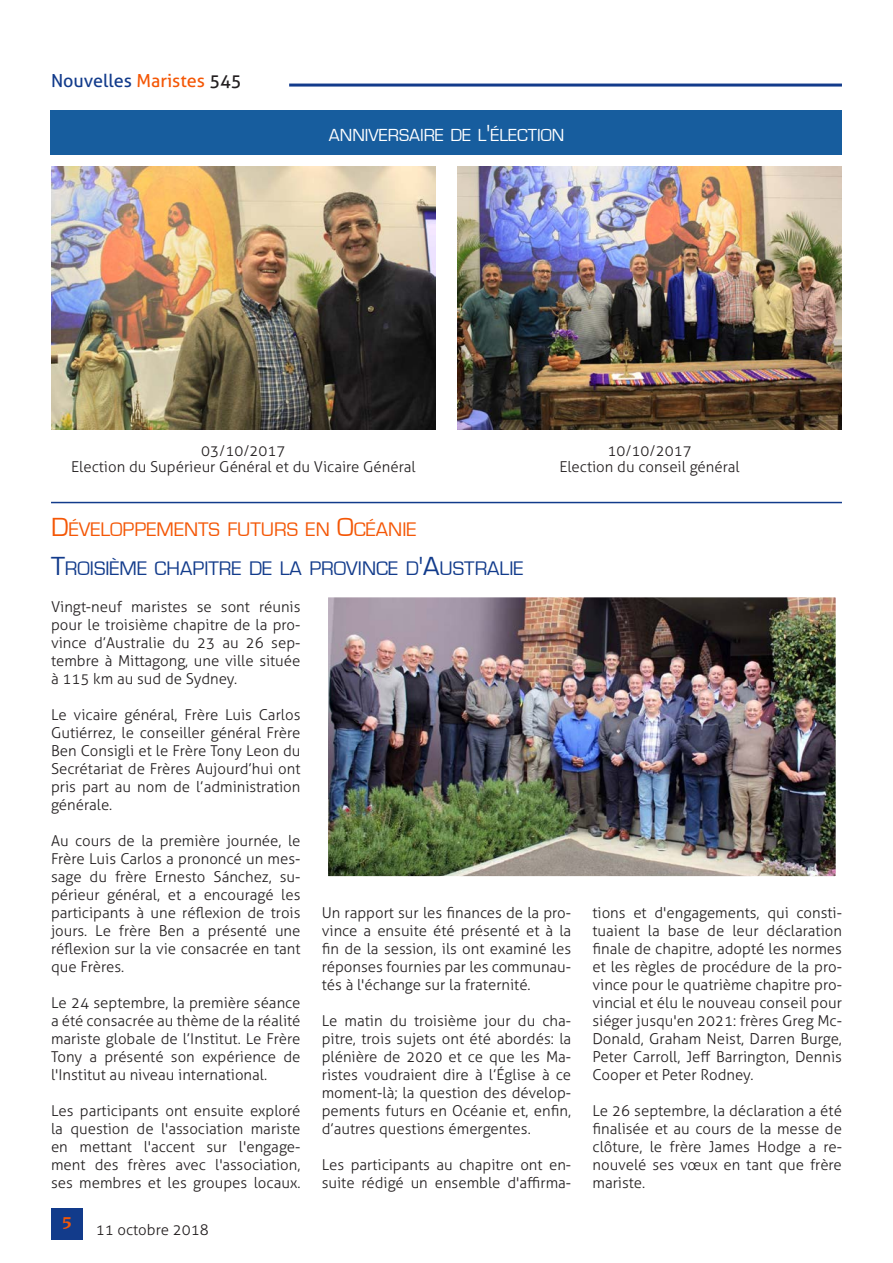
<style>
.page{position:relative;width:893px;height:1263px;background:#fff}
.page>*{position:absolute;margin:0;border:0;box-sizing:border-box;transform-origin:0 0}
.Titolo{font:20.25px "Eurostile";color:#123b8b}
.Titolo-2{font:20.25px "Eurostile";color:#f45706}
.TitoloBox{font:18px "Eurostile";color:#fff}
.t1{font:18px "Aller";color:#123b8b}
.t2{font:700 18px "Novarese IT Cby BT";color:#f45706}
.Testo_normal{font:300 15px/18px "Aller";color:#231f20;text-align:justify}
.Testo_sinEspacio{font:300 15px "Aller";color:#231f20}
.s1{color:#f45706}
.s2{color:#231f20}
.s3{font-size:24px}
.s4{font-size:27px}
</style>
<div class="page">
<hr style="left:289px;top:84px;width:553px;height:3px;background:#123b8b">
<div style="left:51px;top:1208px;width:32px;height:31px;background:#123b8b"></div>
<hr style="left:51px;top:502px;width:791px;height:1px;background:#123b8b">
<img style="left:329px;top:598px;width:506px;height:277px">
<div style="left:322px;top:591px;width:520px;height:291px;border:6px solid #fff"></div>
<img style="left:457px;top:167px;width:385px;height:263px">
<img style="left:51px;top:167px;width:385px;height:263px">
<div style="left:50px;top:111px;width:792px;height:44px;background:#175d9e"></div>
<p class="t1" style="left:51px;top:69px;width:192px">Nouvelles <span class="s1">Maristes</span> <span class="s2">545</span></p>
<p class="TitoloBox" style="left:329px;top:125px;width:237px">ANNIVERSAIRE DE L<span class="s3">'</span>ÉLECTION</p>
<p class="Testo_sinEspacio" style="left:201px;top:442px;width:86px">03/10/2017</p>
<p class="Testo_sinEspacio" style="left:71px;top:458px;width:346px">Election du Supérieur Général et du Vicaire Général</p>
<p class="Titolo-2" style="left:51px;top:518px;width:367px"><span class="s4">D</span>ÉVELOPPEMENTS FUTURS EN <span class="s4">O</span>CÉANIE</p>
<p class="Titolo" style="left:51px;top:558px;width:474px"><span class="s4">T</span>ROISIÈME CHAPITRE DE LA PROVINCE D<span class="s4">'A</span>USTRALIE</p>
<p class="Testo_sinEspacio" style="left:607px;top:442px;width:86px">10/10/2017</p>
<p class="Testo_sinEspacio" style="left:559px;top:458px;width:182px">Election du conseil général</p>
<p class="Testo_normal" style="left:51px;top:598px;width:251px">Vingt-neuf maristes se sont réunis pour le troisième chapitre de la pro&shy;vince d’Australie du 23 au 26 sep&shy;tembre à Mittagong, une ville située à 115 km au sud de Sydney.</p>
<p class="Testo_normal" style="left:51px;top:706px;width:251px">Le vicaire général, Frère Luis Carlos Gutiérrez, le conseiller général Frère Ben Consigli et le Frère Tony Leon du Secrétariat de Frères Aujourd’hui ont pris part au nom de l’administration générale.</p>
<p class="Testo_normal" style="left:51px;top:832px;width:251px">Au cours de la première journée, le Frère Luis Carlos a prononcé un mes&shy;sage du frère Ernesto Sánchez, su&shy;périeur général, et a encouragé les participants à une réflexion de trois jours. Le frère Ben a présenté une réflexion sur la vie consacrée en tant que Frères.</p>
<p class="Testo_normal" style="left:51px;top:994px;width:251px">Le 24 septembre, la première séance a été consacrée au thème de la réalité mariste globale de l’Institut. Le Frère Tony a présenté son expérience de l'Institut au niveau international.</p>
<p class="Testo_normal" style="left:51px;top:1102px;width:251px">Les participants ont ensuite exploré la question de l'association mariste en mettant l'accent sur l'engage&shy;ment des frères avec l'association, ses membres et les groupes locaux.</p>
<p class="t2" style="left:62px;top:1212px;width:12px">5</p>
<p class="Testo_normal" style="left:96px;top:1220px;width:115px">11 octobre 2018</p>
<p class="Testo_normal" style="left:322px;top:904px;width:251px">Un rapport sur les finances de la pro&shy;vince a ensuite été présenté et à la fin de la session, ils ont examiné les réponses fournies par les communau&shy;tés à l'échange sur la fraternité.</p>
<p class="Testo_normal" style="left:322px;top:1012px;width:251px">Le matin du troisième jour du cha&shy;pitre, trois sujets ont été abordés: la plénière de 2020 et ce que les Ma&shy;ristes voudraient dire à l’Église à ce moment-là; la question des dévelop&shy;pements futurs en Océanie et, enfin, d’autres questions émergentes.</p>
<p class="Testo_normal" style="left:322px;top:1156px;width:251px">Les participants au chapitre ont en&shy;suite rédigé un ensemble d'affirma-</p>
<p class="Testo_normal" style="left:592px;top:904px;width:251px">tions et d'engagements, qui consti&shy;tuaient la base de leur déclaration finale de chapitre, adopté les normes et les règles de procédure de la pro&shy;vince pour le quatrième chapitre pro&shy;vincial et élu le nouveau conseil pour siéger jusqu'en 2021: frères Greg Mc-Donald, Graham Neist, Darren Burge, Peter Carroll, Jeff Barrington, Dennis Cooper et Peter Rodney.</p>
<p class="Testo_normal" style="left:592px;top:1102px;width:251px">Le 26 septembre, la déclaration a été finalisée et au cours de la messe de clôture, le frère James Hodge a re&shy;nouvelé ses vœux en tant que frère mariste.</p>
</div>
